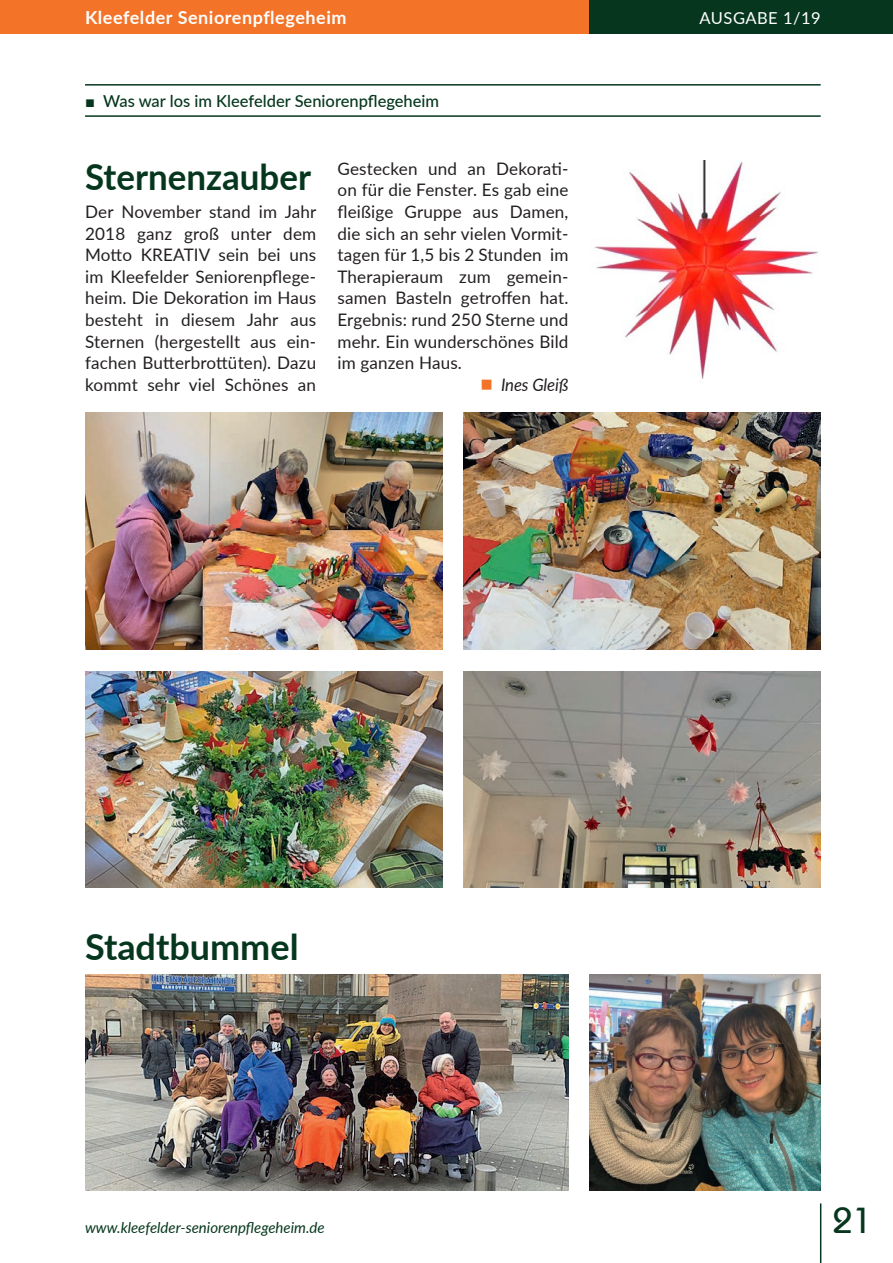
<style>
.page{position:relative;width:893px;height:1263px;background:#fff}
.page>*{position:absolute;margin:0;border:0;box-sizing:border-box;transform-origin:0 0}
.t1{font:700 36px "Lato";color:#06371e}
.t2{font:500 36px "Bauhaus IT Cby BT";color:#06371e}
.t3{font:700 18px "Lato";letter-spacing:.03em;color:#fff}
.t4{font:17.25px/21.6px "Lato";letter-spacing:.01em;color:#231f20;text-align:justify}
.t5{font:italic 17.25px "Lato";letter-spacing:-.005em;color:#231f20}
.t6{font:500 16.5px "Lato";color:#06371e}
.t7{font:16.5px "Lato";letter-spacing:.03em;color:#fff}
.t8{font:italic 15px "Lato";color:#06371e}
.s1{font-family:"Arial";font-weight:400}
.s2{color:#f37328}
</style>
<div class="page">
<hr style="left:820px;top:1203px;width:1px;height:60px;background:#06371e">
<div style="left:0;top:0;width:893px;height:34px;background:#f37328"></div>
<div style="left:590px;top:0;width:303px;height:34px;background:#06371e"></div>
<hr style="left:85px;top:84px;width:736px;height:2px;background:#06371e">
<hr style="left:85px;top:115px;width:736px;height:2px;background:#06371e">
<img style="left:85px;top:671px;width:357px;height:216px">
<img style="left:463px;top:412px;width:358px;height:238px">
<img style="left:85px;top:412px;width:357px;height:238px">
<img style="left:463px;top:671px;width:357px;height:216px">
<img style="left:594px;top:161px;width:224px;height:218px">
<img style="left:85px;top:974px;width:483px;height:217px">
<img style="left:590px;top:974px;width:231px;height:217px">
<p class="t3" style="left:85px;top:4px;width:263px">Kleefelder Seniorenpflegeheim</p>
<p class="t6" style="left:85px;top:89px;width:356px"><span class="s1">■</span> Was war los im Kleefelder Seniorenpflegeheim</p>
<h1 class="t1" style="left:85px;top:150px;width:227px">Sternenzauber</h1>
<p class="t4" style="left:85px;top:200px;width:233px">Der November stand im Jahr 2018 ganz groß unter dem Motto KREATIV sein bei uns im Kleefelder Seniorenpflege&shy;heim. Die Dekoration im Haus besteht in diesem Jahr aus Sternen (hergestellt aus ein&shy;fachen Butterbrottüten). Dazu kommt sehr viel Schönes an</p>
<p class="t4" style="left:337px;top:157px;width:233px">Gestecken und an Dekorati&shy;on für die Fenster. Es gab eine fleißige Gruppe aus Damen, die sich an sehr vielen Vormit&shy;tagen für 1,5 bis 2 Stunden im Therapieraum zum gemein&shy;samen Basteln getroffen hat.<br>Ergebnis: rund 250 Sterne und mehr. Ein wunderschönes Bild im ganzen Haus.</p>
<p class="t5" style="left:480px;top:372px;width:90px"><span class="s2">■</span> Ines Gleiß</p>
<p class="t7" style="left:699px;top:6px;width:123px">AUSGABE 1/19</p>
<h1 class="t1" style="left:85px;top:920px;width:215px">Stadtbummel</h1>
<p class="t8" style="left:85px;top:1216px;width:241px">www.kleefelder-seniorenpflegeheim.de</p>
<h1 class="t2" style="left:832px;top:1198px;width:41px">21</h1>
</div>
